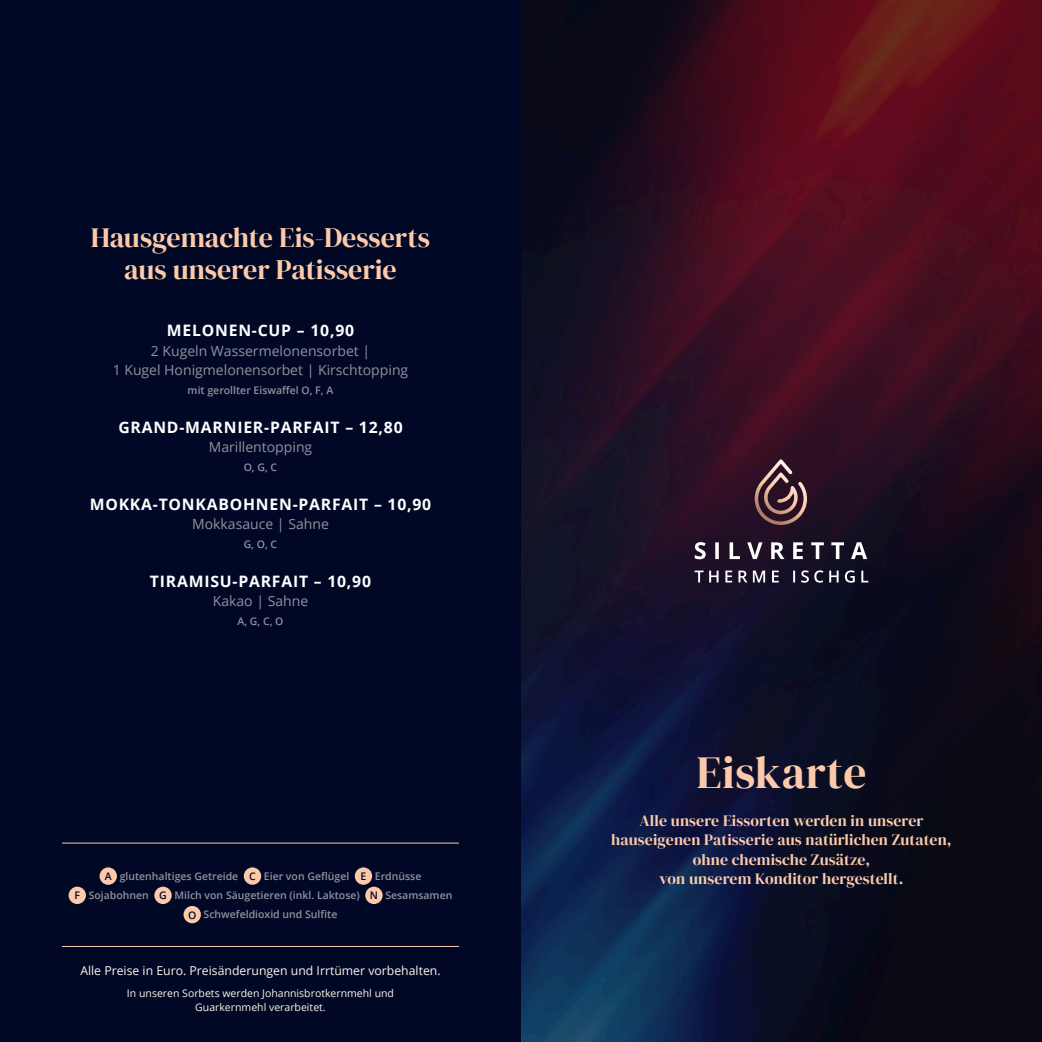
<style>
.page{position:relative;width:1042px;height:1042px;background:#fff}
.page>*{position:absolute;margin:0;border:0;box-sizing:border-box;transform-origin:0 0}
.t1{font:45.5px "DM Serif Display";letter-spacing:.01em;color:#fccaaa}
.t2{font:28px/31.5px "DM Serif Display";color:#fccaaa;text-align:center}
.t3{font:15.75px/19.2px "DM Serif Display";letter-spacing:.01em;color:#fccaaa;text-align:center}
.t4{font:700 15.75px "Open Sans";letter-spacing:.05em;color:#fff}
.t5{font:14px/19.2px "Open Sans";color:#93919f;text-align:center}
.t6{font:12.25px "Open Sans";color:#fef5eb}
.t7{font:600 10.5px/19.2px "Open Sans";color:#93919f;text-align:center}
.t8{font:10.5px/14px "Open Sans";color:#fef5eb;text-align:center}
.s1{color:#000825}
</style>
<div class="page">
<div style="left:0;top:0;width:546px;height:1042px;background:#000825"></div>
<img style="left:521px;top:0;width:521px;height:1042px">
<div style="left:100px;top:867px;width:17px;height:18px;background:#fccaaa;border-radius:50%"></div>
<div style="left:244px;top:867px;width:17px;height:18px;background:#fccaaa;border-radius:50%"></div>
<div style="left:355px;top:867px;width:17px;height:18px;background:#fccaaa;border-radius:50%"></div>
<div style="left:69px;top:886px;width:17px;height:18px;background:#fccaaa;border-radius:50%"></div>
<div style="left:154px;top:886px;width:18px;height:18px;background:#fccaaa;border-radius:50%"></div>
<div style="left:365px;top:886px;width:18px;height:18px;background:#fccaaa;border-radius:50%"></div>
<div style="left:183px;top:906px;width:18px;height:17px;background:#fccaaa;border-radius:50%"></div>
<hr style="left:62px;top:946px;width:397px;height:1px;background:#fccaaa">
<hr style="left:62px;top:842px;width:397px;height:1px;background:#fccaaa">
<svg style="left:695px;top:542px;width:172px;height:17px"></svg>
<svg style="left:754px;top:459px;width:53px;height:66px;background:#5c3d45"></svg>
<svg style="left:694px;top:570px;width:174px;height:12px;background:#504c5d"></svg>
<h2 class="t2" style="left:91px;top:222px;width:341px">Hausgemachte Eis-Desserts aus unserer Patisserie</h2>
<h3 class="t4" style="left:167px;top:320px;width:189px">MELONEN-CUP – 10,90</h3>
<h3 class="t5" style="left:113px;top:341px;width:297px">2 Kugeln Wassermelonensorbet |<br>1 Kugel Honigmelonensorbet | Kirschtopping</h3>
<p class="t7" style="left:188px;top:381px;width:147px">mit gerollter Eiswaffel O, F, A</p>
<h3 class="t4" style="left:118px;top:416px;width:286px">GRAND-MARNIER-PARFAIT – 12,80</h3>
<h3 class="t5" style="left:209px;top:437px;width:105px">Marillentopping</h3>
<p class="t7" style="left:244px;top:458px;width:35px">O, G, C</p>
<h3 class="t4" style="left:90px;top:493px;width:343px">MOKKA-TONKABOHNEN-PARFAIT – 10,90</h3>
<h3 class="t5" style="left:192px;top:514px;width:138px">Mokkasauce | Sahne</h3>
<p class="t7" style="left:244px;top:535px;width:35px">G, O, C</p>
<h3 class="t4" style="left:150px;top:570px;width:223px">TIRAMISU-PARFAIT – 10,90</h3>
<h3 class="t5" style="left:213px;top:591px;width:97px">Kakao | Sahne</h3>
<p class="t7" style="left:237px;top:612px;width:48px">A, G, C, O</p>
<p class="t7" style="left:74px;top:866px;width:379px"><span class="s1">A</span> glutenhaltiges Getreide <span class="s1">C</span> Eier von Geflügel <span class="s1">E</span> Erdnüsse<br><span class="s1">F</span> Sojabohnen <span class="s1">G</span> Milch von Säugetieren (inkl. Laktose) <span class="s1">N</span> Sesamsamen<br><span class="s1">O</span> Schwefeldioxid und Sulfite</p>
<p class="t6" style="left:80px;top:962px;width:362px">Alle Preise in Euro. Preisänderungen und Irrtümer vorbehalten.</p>
<p class="t8" style="left:127px;top:985px;width:268px">In unseren Sorbets werden Johannisbrotkernmehl und<br>Guarkernmehl verarbeitet.</p>
<h1 class="t1" style="left:696px;top:746px;width:171px">Eiskarte</h1>
<h3 class="t3" style="left:611px;top:811px;width:342px">Alle unsere Eissorten werden in unserer hauseigenen Patisserie aus natürlichen Zutaten, ohne chemische Zusätze,<br>von unserem Konditor hergestellt.</h3>
</div>
